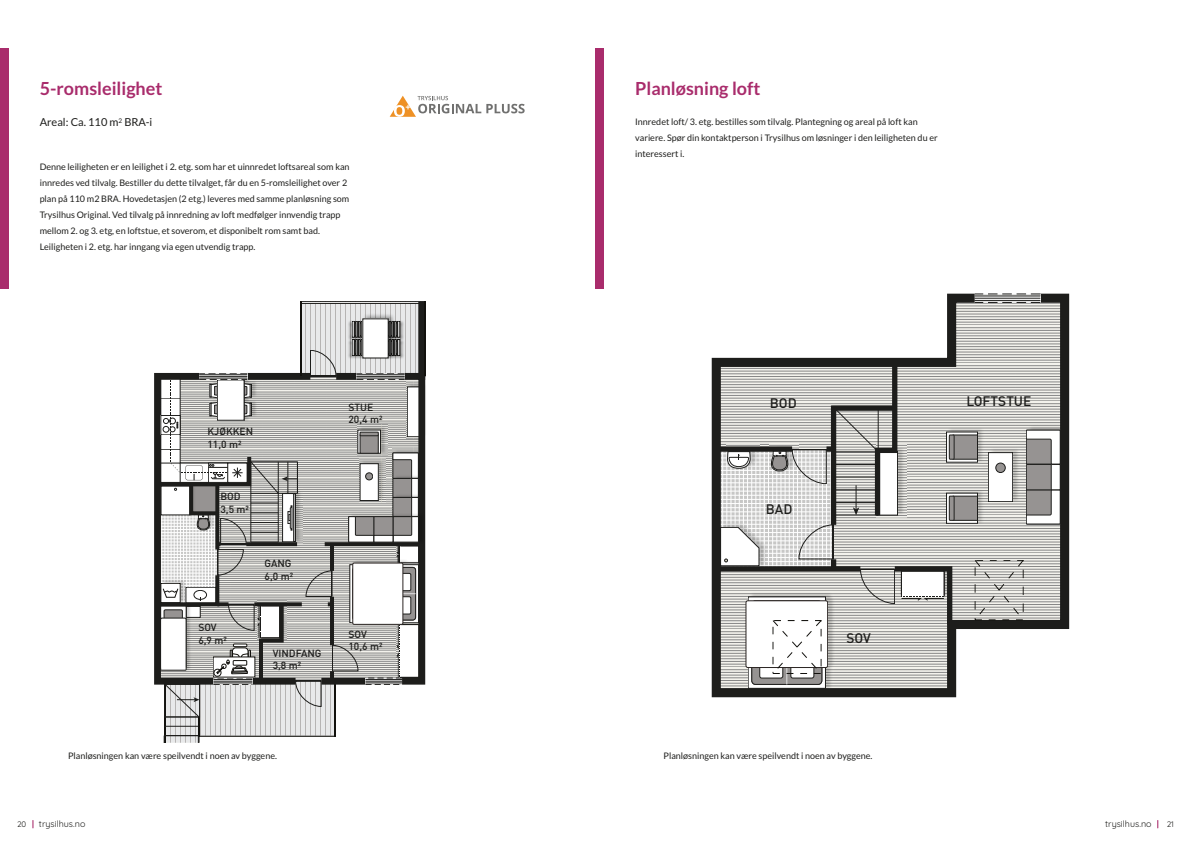
<style>
.page{position:relative;width:1191px;height:842px;background:#fff}
.page>*{position:absolute;margin:0;border:0;box-sizing:border-box;transform-origin:0 0}
.t1{font:700 18px "Lato";color:#a92c6c}
.t2{font:500 13.6px "DINOT";color:#1d1d1b}
.t3{font:11px "Lato";color:#1d1d1b}
.t4{font:500 10.2px/12.3px "DINOT";color:#1d1d1b}
.t5{font:9px/16px "Lato";color:#1d1d1b}
.t6{font:9px "Quicksand";color:#1d1d1b}
.t7{font:8px "Quicksand";color:#1d1d1b}
</style>
<div class="page">
<div style="left:0;top:48px;width:9px;height:241px;background:#a92c6c"></div>
<svg style="left:390px;top:96px;width:134px;height:21px"></svg>
<svg style="left:302px;top:304px;width:116px;height:17px;background:#dededf"></svg>
<div style="left:301px;top:301px;width:124px;height:3px;border:1px solid #1d1d1b"></div>
<div style="left:418px;top:302px;width:7px;height:78px;background:#1d1d1b"></div>
<hr style="left:424px;top:301px;width:1px;height:75px;background:#12110d">
<hr style="left:301px;top:301px;width:1px;height:75px;background:#12110d">
<img style="left:352px;top:319px;width:9px;height:2px">
<img style="left:361px;top:312px;width:36px;height:9px">
<svg style="left:154px;top:321px;width:272px;height:422px"></svg>
<div style="left:595px;top:48px;width:9px;height:241px;background:#a92c6c"></div>
<svg style="left:711px;top:293px;width:359px;height:405px"></svg>
<div style="left:716px;top:446px;width:76px;height:6px;background:#1d1d1b"></div>
<div style="left:716px;top:566px;width:144px;height:5px;background:#1d1d1b"></div>
<div style="left:974px;top:294px;width:66px;height:8px;background:#7f7f7d"></div>
<svg style="left:974px;top:302px;width:66px;height:1px"></svg>
<svg style="left:974px;top:294px;width:66px;height:1px"></svg>
<svg style="left:974px;top:297px;width:66px;height:3px"></svg>
<hr style="left:974px;top:300px;width:66px;height:1px;background:#1d1d1b">
<hr style="left:974px;top:296px;width:66px;height:1px;background:#1d1d1b">
<hr style="left:974px;top:298px;width:66px;height:1px;background:#1d1d1b">
<svg style="left:770px;top:357px;width:290px;height:317px"></svg>
<h1 class="t1" style="left:40px;top:78px;width:124px">5‑romsleilighet</h1>
<p class="t3" style="left:40px;top:116px;width:114px">Areal: Ca. 110 m<sup>2</sup> BRA-i</p>
<p class="t5" style="left:40px;top:159px;width:311px">Denne leiligheten er en leilighet i 2. etg. som har et uinnredet loftsareal som kan innredes ved tilvalg. Bestiller du dette tilvalget, får du en 5‑romsleilighet over 2 plan på 110 m2 BRA. Hovedetasjen (2 etg.) leveres med samme planløsning som Trysilhus Original. Ved tilvalg på innredning av loft medfølger innvendig trapp mellom 2. og 3. etg, en loftstue, et soverom, et disponibelt rom samt bad.<br>Leiligheten i 2. etg. har inngang via egen utvendig trapp.</p>
<p class="t4" style="left:207px;top:426px;width:47px">KJØKKEN<br>11,0 m²</p>
<p class="t4" style="left:220px;top:491px;width:30px">BOD<br>3,5 m²</p>
<p class="t4" style="left:198px;top:622px;width:30px">SOV<br>6,9 m²</p>
<p class="t4" style="left:264px;top:558px;width:30px">GANG<br>6,0 m²</p>
<p class="t4" style="left:273px;top:647px;width:50px">VINDFANG<br>3,8 m²</p>
<p class="t4" style="left:348px;top:401px;width:35px">STUE<br>20,4 m²</p>
<p class="t4" style="left:348px;top:629px;width:35px">SOV<br>10,6 m²</p>
<p class="t5" style="left:68px;top:747px;width:210px">Planløsningen kan være speilvendt i noen av byggene.</p>
<p class="t7" style="left:17px;top:818px;width:11px">20</p>
<p class="t6" style="left:39px;top:817px;width:48px">trysilhus.no</p>
<h1 class="t1" style="left:635px;top:78px;width:127px">Planløsning loft</h1>
<p class="t5" style="left:635px;top:113px;width:304px">Innredet loft/ 3. etg. bestilles som tilvalg. Plantegning og areal på loft kan variere. Spør din kontaktperson i Trysilhus om løsninger i den leiligheten du er interessert i.</p>
<h2 class="t2" style="left:770px;top:395px;width:28px">BOD</h2>
<h2 class="t2" style="left:966px;top:394px;width:66px">LOFTSTUE</h2>
<h2 class="t2" style="left:766px;top:501px;width:28px">BAD</h2>
<h2 class="t2" style="left:846px;top:630px;width:26px">SOV</h2>
<p class="t5" style="left:663px;top:747px;width:210px">Planløsningen kan være speilvendt i noen av byggene.</p>
<p class="t6" style="left:1105px;top:817px;width:48px">trysilhus.no</p>
<p class="t7" style="left:1166px;top:818px;width:9px">21</p>
</div>
